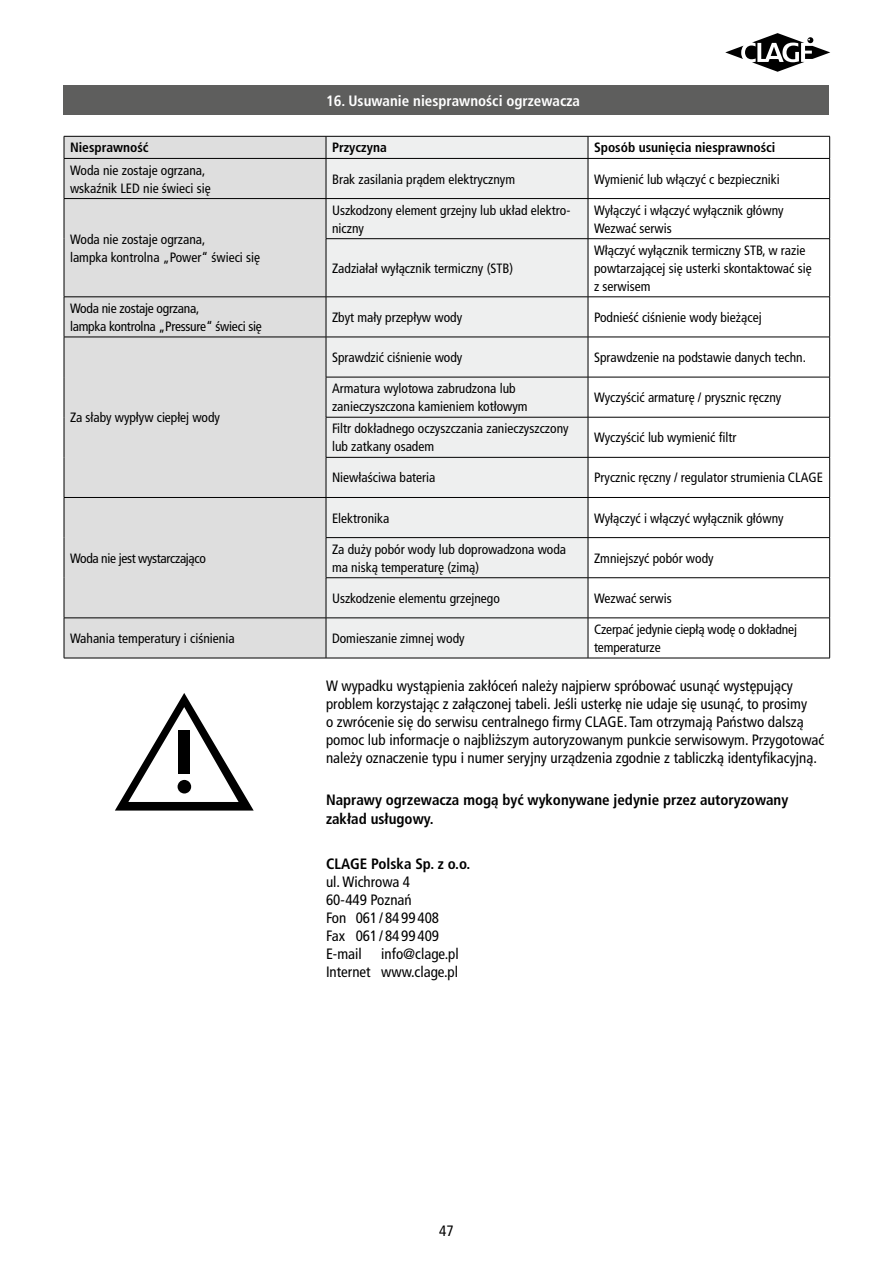
<style>
.page{position:relative;width:893px;height:1263px;background:#fff}
.page>*{position:absolute;margin:0;border:0;box-sizing:border-box;transform-origin:0 0}
.t1{font:condensed 15px/18px "Frutiger LTCE";color:#000}
.t2{font:700 condensed 15px/19.5px "Frutiger LTCE";color:#000}
.t3{font:700 condensed 15px "Frutiger LTCE";color:#fff}
.t4{font:condensed 15px "Frutiger LT Std";color:#000}
.t5{font:condensed 13.5px/18px "Frutiger LTCE";color:#000}
.t6{font:condensed 13.5px/18px "Frutiger LTCE";letter-spacing:-.02em;color:#000}
.t7{font:700 condensed 13.5px "Frutiger LTCE";color:#000}
.t8{font:condensed 13.5px "Frutiger LTCE";letter-spacing:-.025em;color:#000}
</style>
<div class="page">
<svg style="left:725px;top:33px;width:105px;height:39px"></svg>
<div style="left:65px;top:137px;width:261px;height:521px;background:#dedede"></div>
<div style="left:327px;top:137px;width:261px;height:521px;background:#eeefef"></div>
<hr style="left:64px;top:136px;width:262px;height:1px;background:#000">
<svg style="left:64px;top:137px;width:1px;height:21px"></svg>
<hr style="left:326px;top:136px;width:262px;height:1px;background:#000">
<svg style="left:326px;top:137px;width:1px;height:21px"></svg>
<hr style="left:588px;top:136px;width:242px;height:1px;background:#000">
<svg style="left:588px;top:137px;width:1px;height:21px"></svg>
<svg style="left:829px;top:137px;width:1px;height:21px"></svg>
<hr style="left:64px;top:158px;width:262px;height:1px;background:#000">
<hr style="left:64px;top:159px;width:1px;height:39px;background:#000">
<hr style="left:326px;top:158px;width:262px;height:1px;background:#000">
<hr style="left:326px;top:159px;width:1px;height:39px;background:#000">
<hr style="left:588px;top:158px;width:242px;height:1px;background:#000">
<hr style="left:588px;top:159px;width:1px;height:39px;background:#000">
<hr style="left:829px;top:159px;width:1px;height:39px;background:#000">
<hr style="left:64px;top:198px;width:262px;height:1px;background:#000">
<hr style="left:64px;top:199px;width:1px;height:40px;background:#000">
<hr style="left:326px;top:198px;width:262px;height:1px;background:#000">
<hr style="left:326px;top:199px;width:1px;height:39px;background:#000">
<hr style="left:588px;top:198px;width:242px;height:1px;background:#000">
<hr style="left:588px;top:199px;width:1px;height:39px;background:#000">
<hr style="left:829px;top:199px;width:1px;height:39px;background:#000">
<hr style="left:64px;top:239px;width:1px;height:58px;background:#000">
<hr style="left:326px;top:238px;width:262px;height:1px;background:#000">
<hr style="left:326px;top:239px;width:1px;height:58px;background:#000">
<hr style="left:588px;top:238px;width:242px;height:1px;background:#000">
<hr style="left:588px;top:239px;width:1px;height:58px;background:#000">
<hr style="left:829px;top:239px;width:1px;height:58px;background:#000">
<hr style="left:64px;top:297px;width:262px;height:1px;background:#000">
<hr style="left:64px;top:297px;width:1px;height:40px;background:#000">
<hr style="left:326px;top:297px;width:262px;height:1px;background:#000">
<hr style="left:326px;top:297px;width:1px;height:40px;background:#000">
<hr style="left:588px;top:297px;width:242px;height:1px;background:#000">
<hr style="left:588px;top:297px;width:1px;height:40px;background:#000">
<hr style="left:829px;top:297px;width:1px;height:40px;background:#000">
<hr style="left:64px;top:337px;width:262px;height:1px;background:#000">
<hr style="left:64px;top:337px;width:1px;height:40px;background:#000">
<hr style="left:326px;top:337px;width:262px;height:1px;background:#000">
<hr style="left:326px;top:337px;width:1px;height:40px;background:#000">
<hr style="left:588px;top:337px;width:242px;height:1px;background:#000">
<hr style="left:588px;top:337px;width:1px;height:40px;background:#000">
<hr style="left:829px;top:337px;width:1px;height:40px;background:#000">
<hr style="left:64px;top:377px;width:1px;height:40px;background:#000">
<hr style="left:326px;top:377px;width:262px;height:1px;background:#000">
<hr style="left:326px;top:377px;width:1px;height:40px;background:#000">
<hr style="left:588px;top:377px;width:242px;height:1px;background:#000">
<hr style="left:588px;top:377px;width:1px;height:40px;background:#000">
<hr style="left:829px;top:377px;width:1px;height:40px;background:#000">
<hr style="left:64px;top:417px;width:1px;height:40px;background:#000">
<hr style="left:326px;top:417px;width:262px;height:1px;background:#000">
<hr style="left:326px;top:417px;width:1px;height:40px;background:#000">
<hr style="left:588px;top:417px;width:242px;height:1px;background:#000">
<hr style="left:588px;top:417px;width:1px;height:40px;background:#000">
<hr style="left:829px;top:417px;width:1px;height:40px;background:#000">
<hr style="left:64px;top:457px;width:1px;height:40px;background:#000">
<hr style="left:326px;top:457px;width:262px;height:1px;background:#000">
<hr style="left:326px;top:458px;width:1px;height:39px;background:#000">
<hr style="left:588px;top:457px;width:242px;height:1px;background:#000">
<hr style="left:588px;top:458px;width:1px;height:39px;background:#000">
<hr style="left:829px;top:458px;width:1px;height:39px;background:#000">
<hr style="left:64px;top:497px;width:262px;height:1px;background:#000">
<hr style="left:64px;top:498px;width:1px;height:40px;background:#000">
<hr style="left:326px;top:497px;width:262px;height:1px;background:#000">
<hr style="left:326px;top:498px;width:1px;height:39px;background:#000">
<hr style="left:588px;top:497px;width:242px;height:1px;background:#000">
<hr style="left:588px;top:498px;width:1px;height:39px;background:#000">
<hr style="left:829px;top:498px;width:1px;height:39px;background:#000">
<hr style="left:64px;top:538px;width:1px;height:40px;background:#000">
<hr style="left:326px;top:537px;width:262px;height:1px;background:#000">
<hr style="left:326px;top:538px;width:1px;height:39px;background:#000">
<hr style="left:588px;top:537px;width:242px;height:1px;background:#000">
<hr style="left:588px;top:538px;width:1px;height:39px;background:#000">
<hr style="left:829px;top:538px;width:1px;height:39px;background:#000">
<hr style="left:64px;top:578px;width:1px;height:40px;background:#000">
<hr style="left:326px;top:577px;width:262px;height:1px;background:#000">
<hr style="left:326px;top:578px;width:1px;height:40px;background:#000">
<hr style="left:588px;top:577px;width:242px;height:1px;background:#000">
<hr style="left:588px;top:578px;width:1px;height:40px;background:#000">
<hr style="left:829px;top:578px;width:1px;height:40px;background:#000">
<hr style="left:64px;top:618px;width:262px;height:1px;background:#000">
<hr style="left:64px;top:618px;width:1px;height:40px;background:#000">
<hr style="left:326px;top:618px;width:262px;height:1px;background:#000">
<hr style="left:326px;top:618px;width:1px;height:40px;background:#000">
<hr style="left:588px;top:618px;width:242px;height:1px;background:#000">
<hr style="left:588px;top:618px;width:1px;height:40px;background:#000">
<hr style="left:829px;top:618px;width:1px;height:40px;background:#000">
<hr style="left:64px;top:658px;width:262px;height:1px;background:#000">
<hr style="left:326px;top:658px;width:262px;height:1px;background:#000">
<hr style="left:588px;top:658px;width:242px;height:1px;background:#000">
<div style="left:64px;top:85px;width:765px;height:30px;background:#5e5e5d"></div>
<svg style="left:115px;top:693px;width:139px;height:117px"></svg>
<div style="left:178px;top:730px;width:12px;height:43px;background:#000"></div>
<div style="left:178px;top:780px;width:13px;height:13px;background:#000;border-radius:50%"></div>
<p class="t3" style="left:326px;top:91px;width:256px">16. Usuwanie niesprawności ogrzewacza</p>
<p class="t7" style="left:70px;top:140px;width:80px">Niesprawność</p>
<p class="t7" style="left:332px;top:140px;width:56px">Przyczyna</p>
<p class="t7" style="left:594px;top:140px;width:183px">Sposób usunięcia niesprawności</p>
<p class="t5" style="left:70px;top:161px;width:142px">Woda nie zostaje ogrzana, wskaźnik LED nie świeci się</p>
<p class="t5" style="left:332px;top:170px;width:185px">Brak zasilania prądem elektrycznym</p>
<p class="t5" style="left:594px;top:170px;width:187px">Wymienić lub włączyć c bezpieczniki</p>
<p class="t5" style="left:70px;top:230px;width:192px">Woda nie zostaje ogrzana,<br>lampka kontrolna „Power“ świeci się</p>
<p class="t5" style="left:332px;top:201px;width:240px">Uszkodzony element grzejny lub układ elektro&shy;niczny</p>
<p class="t5" style="left:594px;top:201px;width:191px">Wyłączyć i włączyć wyłącznik główny<br>Wezwać serwis</p>
<p class="t5" style="left:332px;top:259px;width:183px">Zadziałał wyłącznik termiczny (STB)</p>
<p class="t5" style="left:594px;top:241px;width:219px">Włączyć wyłącznik termiczny STB, w razie powtarzającej się usterki skontaktować się z serwisem</p>
<p class="t6" style="left:70px;top:299px;width:193px">Woda nie zostaje ogrzana,<br>lampka kontrolna „Pressure“ świeci się</p>
<p class="t5" style="left:332px;top:308px;width:132px">Zbyt mały przepływ wody</p>
<p class="t5" style="left:594px;top:308px;width:169px">Podnieść ciśnienie wody bieżącej</p>
<p class="t5" style="left:70px;top:409px;width:152px">Za słaby wypływ ciepłej wody</p>
<p class="t8" style="left:70px;top:550px;width:137px">Woda nie jest wystarczająco</p>
<p class="t5" style="left:332px;top:348px;width:132px">Sprawdzić ciśnienie wody</p>
<p class="t5" style="left:594px;top:348px;width:213px">Sprawdzenie na podstawie danych techn.</p>
<p class="t5" style="left:332px;top:380px;width:197px">Armatura wylotowa zabrudzona lub zanieczyszczona kamieniem kotłowym</p>
<p class="t5" style="left:594px;top:389px;width:189px">Wyczyścić armaturę / prysznic ręczny</p>
<p class="t5" style="left:332px;top:420px;width:238px">Filtr dokładnego oczyszczania zanieczyszczony lub zatkany osadem</p>
<p class="t5" style="left:594px;top:429px;width:144px">Wyczyścić lub wymienić filtr</p>
<p class="t5" style="left:332px;top:469px;width:105px">Niewłaściwa bateria</p>
<p class="t5" style="left:594px;top:469px;width:230px">Prycznic ręczny / regulator strumienia CLAGE</p>
<p class="t5" style="left:332px;top:509px;width:59px">Elektronika</p>
<p class="t5" style="left:594px;top:509px;width:191px">Wyłączyć i włączyć wyłącznik główny</p>
<p class="t5" style="left:332px;top:540px;width:236px">Za duży pobór wody lub doprowadzona woda ma niską temperaturę (zimą)</p>
<p class="t5" style="left:594px;top:549px;width:121px">Zmniejszyć pobór wody</p>
<p class="t5" style="left:332px;top:589px;width:169px">Uszkodzenie elementu grzejnego</p>
<p class="t5" style="left:594px;top:589px;width:79px">Wezwać serwis</p>
<p class="t5" style="left:70px;top:629px;width:166px">Wahania temperatury i ciśnienia</p>
<p class="t5" style="left:332px;top:629px;width:134px">Domieszanie zimnej wody</p>
<p class="t5" style="left:594px;top:620px;width:204px">Czerpać jedynie ciepłą wodę o dokładnej temperaturze</p>
<p class="t1" style="left:326px;top:677px;width:500px">W wypadku wystąpienia zakłóceń należy najpierw spróbować usunąć występujący problem korzystając z załączonej tabeli. Jeśli usterkę nie udaje się usunąć, to prosimy<br>o zwrócenie się do serwisu centralnego firmy CLAGE. Tam otrzymają Państwo dalszą pomoc lub informacje o najbliższym autoryzowanym punkcie serwisowym. Przygotować należy oznaczenie typu i numer seryjny urządzenia zgodnie z tabliczką identyfikacyjną.</p>
<p class="t2" style="left:326px;top:789px;width:464px">Naprawy ogrzewacza mogą być wykonywane jedynie przez autoryzowany zakład usługowy.</p>
<p class="t2" style="left:326px;top:854px;width:146px">CLAGE Polska Sp. z o.o.</p>
<p class="t1" style="left:326px;top:872px;width:115px">ul.Wichrowa 4<br>60-449 Poznań<br>Fon 061 / 84 99 408<br>Fax 061 / 84 99 409<br>E-mail</p>
<p class="t1" style="left:326px;top:944px;width:134px;text-align:right">info@clage.pl<br>Internet www.clage.pl</p>
<p class="t4" style="left:439px;top:1222px;width:16px">47</p>
</div>
